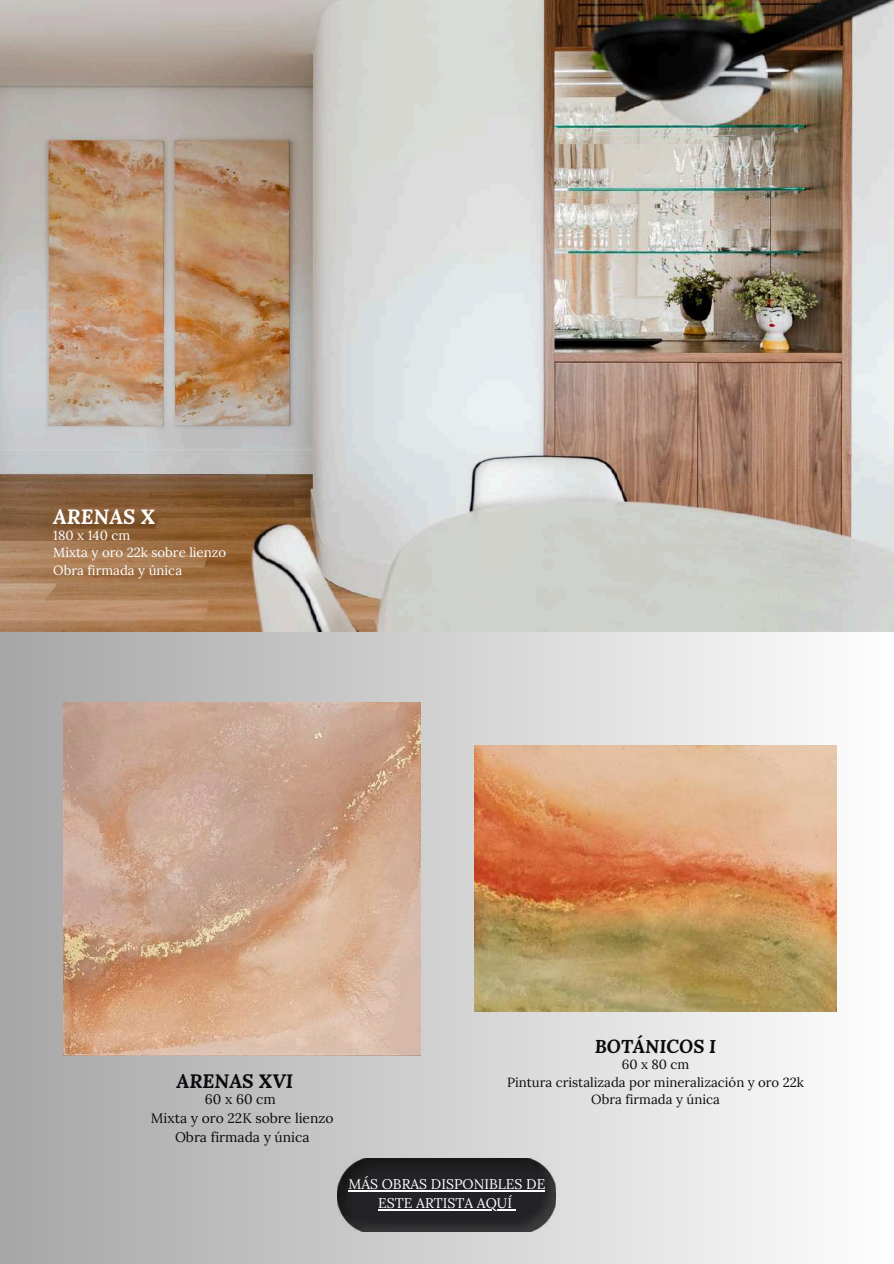
<style>
.page{position:relative;width:894px;height:1264px;background:#fff}
.page>*{position:absolute;margin:0;border:0;box-sizing:border-box;transform-origin:0 0}
.t1{font:italic 700 20.4px "Lora";color:#fff}
.t2{font:italic 700 19.2px "Lora";color:#0c090e}
.t3{font:italic 700 18.45px "Lora";color:#0c090e}
.t4{font:13.95px/19.2px "Lora";color:#fff;text-align:center}
.t5{font:13.8px/19.2px "Lora";color:#0c090e;text-align:center}
.t6{font:13.2px/17.5px "Lora";color:#0c090e;text-align:center}
.t7{font:13.2px/17.5px "Lora";color:#fff}
</style>
<div class="page">
<div style="left:0;top:0;width:893px;height:1263px;background:linear-gradient(to right,#a6a6a6,#fefefe)"></div>
<img style="left:337px;top:1157px;width:219px;height:74px">
<img style="left:0;top:0;width:893px;height:631px">
<img style="left:474px;top:745px;width:362px;height:266px">
<hr style="left:348px;top:1190px;width:197px;height:1px;background:#fff">
<hr style="left:378px;top:1209px;width:134px;height:1px;background:#fff">
<img style="left:64px;top:702px;width:356px;height:353px">
<h1 class="t1" style="left:53px;top:503px;width:103px">ARENAS X</h1>
<p class="t7" style="left:53px;top:526px;width:174px">180 x 140 cm<br>Mixta y oro 22k sobre lienzo<br>Obra firmada y única</p>
<h2 class="t2" style="left:176px;top:1068px;width:118px">ARENAS XVI</h2>
<p class="t5" style="left:151px;top:1089px;width:184px">60 x 60 cm<br>Mixta y oro 22K sobre lienzo<br>Obra firmada y única</p>
<h3 class="t3" style="left:594px;top:1034px;width:123px">BOTÁNICOS I</h3>
<p class="t6" style="left:507px;top:1055px;width:298px">60 x 80 cm<br>Pintura cristalizada por mineralización y oro 22k<br>Obra firmada y única</p>
<p class="t4" style="left:348px;top:1174px;width:198px">MÁS OBRAS DISPONIBLES DE<br>ESTE ARTISTA AQUÍ</p>
</div>
